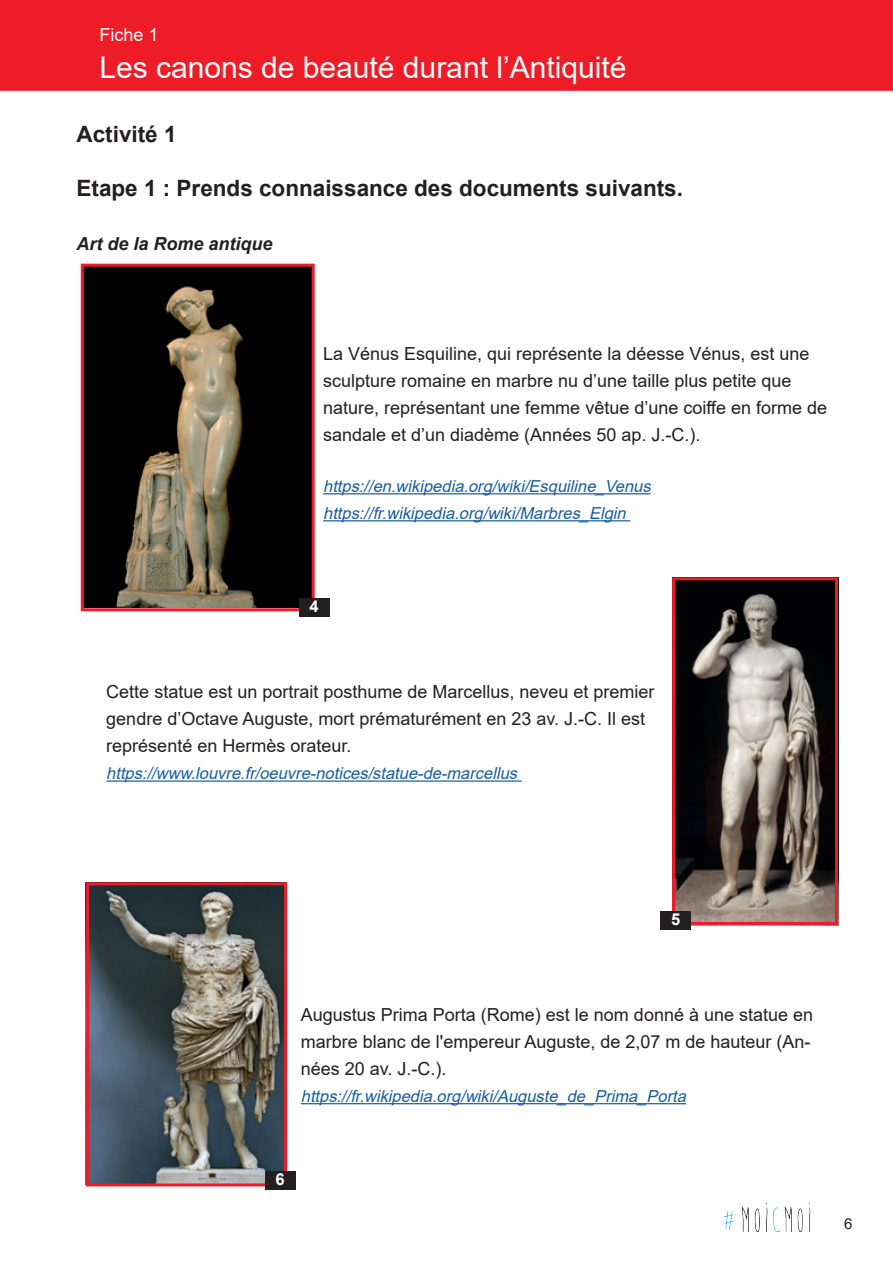
<style>
.page{position:relative;width:893px;height:1263px;background:#fff}
.page>*{position:absolute;margin:0;border:0;box-sizing:border-box;transform-origin:0 0}
.t1{font:30px "Arial";color:#fff}
.t2{font:700 22.5px "Arial";color:#231f20}
.t3{font:18px/27px "Arial";color:#231f20}
.t4{font:italic 700 18px "Arial";color:#231f20}
.t5{font:18px "Arial";color:#fff}
.t6{font:italic 16.5px/27px "Arial";color:#175d9e}
.t7{font:700 16.5px "Arial";color:#fff}
.t8{font:15px "Arial";color:#231f20}
</style>
<div class="page">
<img style="left:724px;top:1203px;width:87px;height:29px">
<div style="left:0;top:0;width:893px;height:91px;background:#ee1c27"></div>
<hr style="left:323px;top:493px;width:328px;height:1px;background:#175d9e">
<hr style="left:323px;top:520px;width:307px;height:1px;background:#175d9e">
<img style="left:85px;top:268px;width:226px;height:339px">
<div style="left:81px;top:264px;width:234px;height:347px;border:3px solid #ee1b29"></div>
<img style="left:676px;top:578px;width:163px;height:347px">
<div style="left:672px;top:577px;width:166px;height:348px;border:3px solid #ee1b29"></div>
<img style="left:90px;top:886px;width:193px;height:296px">
<div style="left:86px;top:882px;width:201px;height:304px;border:3px solid #ee1b29"></div>
<hr style="left:106px;top:780px;width:416px;height:2px;background:#175d9e">
<hr style="left:301px;top:1103px;width:385px;height:1px;background:#175d9e">
<div style="left:299px;top:598px;width:31px;height:19px;background:#231f20"></div>
<div style="left:660px;top:911px;width:31px;height:18px;background:#231f20"></div>
<div style="left:265px;top:1171px;width:31px;height:18px;background:#231f20"></div>
<p class="t5" style="left:99px;top:23px;width:61px">Fiche 1</p>
<h1 class="t1" style="left:99px;top:46px;width:528px">Les canons de beauté durant l’Antiquité</h1>
<p class="t2" style="left:77px;top:118px;width:102px">Activité 1</p>
<p class="t2" style="left:77px;top:172px;width:608px">Etape 1 : Prends connaissance des documents suivants.</p>
<p class="t4" style="left:77px;top:231px;width:198px">Art de la Rome antique</p>
<p class="t3" style="left:323px;top:340px;width:505px">La Vénus Esquiline, qui représente la déesse Vénus, est une sculpture romaine en marbre nu d’une taille plus petite que nature, représentant une femme vêtue d’une coiffe en forme de sandale et d’un diadème (Années 50 ap. J.-C.).</p>
<p class="t6" style="left:323px;top:473px;width:334px">https://en.wikipedia.org/wiki/Esquiline_Venus https://fr.wikipedia.org/wiki/Marbres_Elgin</p>
<p class="t7" style="left:310px;top:595px;width:11px">4</p>
<p class="t3" style="left:106px;top:678px;width:550px">Cette statue est un portrait posthume de Marcellus, neveu et premier gendre d’Octave Auguste, mort prématurément en 23 av. J.-C. Il est représenté en Hermès orateur.</p>
<p class="t6" style="left:106px;top:760px;width:417px">https://www.louvre.fr/oeuvre-notices/statue-de-marcellus</p>
<p class="t7" style="left:671px;top:907px;width:11px">5</p>
<p class="t3" style="left:301px;top:1001px;width:514px">Augustus Prima Porta (Rome) est le nom donné à une statue en marbre blanc de l'empereur Auguste, de 2,07 m de hauteur (An&shy;nées 20 av. J.-C.).</p>
<p class="t6" style="left:301px;top:1082px;width:391px">https://fr.wikipedia.org/wiki/Auguste_de_Prima_Porta</p>
<p class="t7" style="left:276px;top:1168px;width:11px">6</p>
<p class="t8" style="left:844px;top:1214px;width:10px">6</p>
</div>
